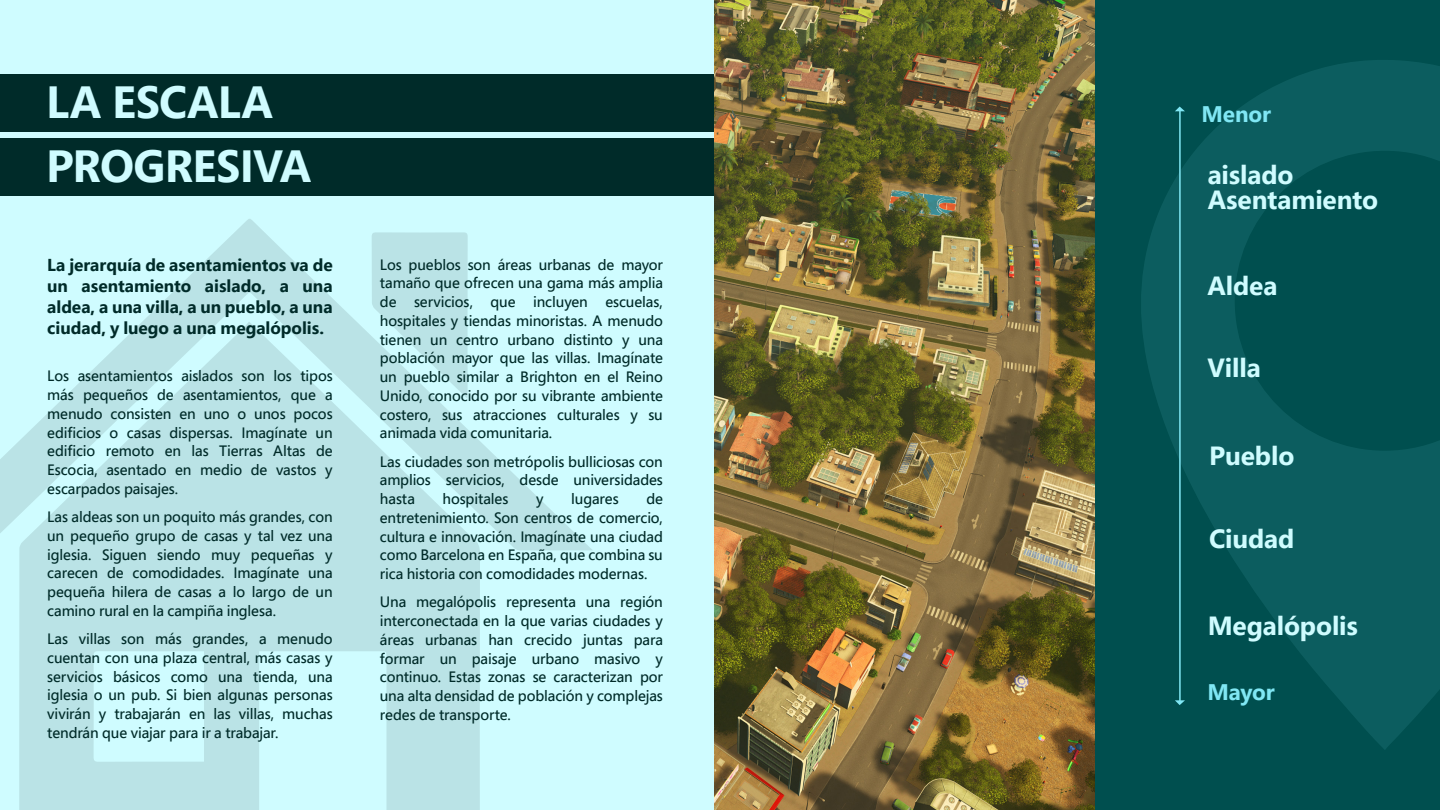
<style>
.page{position:relative;width:1440px;height:810px;background:#fff}
.page>*{position:absolute;margin:0;border:0;box-sizing:border-box;transform-origin:0 0}
.t1{font:700 45px/63.8px "Segoe Pro";letter-spacing:-.015em;color:#cffcff}
.t2{font:700 26.25px/24.8px "Segoe Pro";letter-spacing:-.005em;color:#cffcff}
.t3{font:700 22.5px "Segoe Pro";letter-spacing:-.005em;color:#80e7f4}
.t4{font:700 17.25px/21px "Segoe Pro";letter-spacing:-.005em;color:#002b29;text-align:justify}
.t5{font:500 15px/18.8px "Segoe Pro";letter-spacing:-.01em;color:#002b29;text-align:justify}
</style>
<div class="page">
<div style="left:0;top:0;width:1236px;height:810px;background:#cffcff"></div>
<div style="left:0;top:74px;width:715px;height:58px;background:#002b29"></div>
<div style="left:0;top:138px;width:715px;height:58px;background:#002b29"></div>
<div style="left:1095px;top:0;width:345px;height:810px;background:#004f4f"></div>
<svg style="left:19px;top:550px;width:461px;height:260px;fill:#bae3e6"></svg>
<svg style="left:0;top:219px;width:592px;height:331px;fill:#bae3e6"></svg>
<svg style="left:372px;top:232px;width:96px;height:167px"></svg>
<svg style="left:1141px;top:60px;width:299px;height:689px"></svg>
<hr style="left:1179px;top:109px;width:2px;height:593px;background:#80e7f4">
<svg style="left:1175px;top:700px;width:10px;height:5px"></svg>
<svg style="left:1175px;top:107px;width:10px;height:4px"></svg>
<img style="left:715px;top:0;width:380px;height:810px">
<h1 class="t1" style="left:46px;top:69px;width:267px">LA ESCALA<br>PROGRESIVA</h1>
<p class="t4" style="left:47px;top:254px;width:287px">La jerarquía de asentamientos va de un asentamiento aislado, a una aldea, a una villa, a un pueblo, a una ciudad, y luego a una megalópolis.</p>
<p class="t5" style="left:47px;top:366px;width:287px">Los asentamientos aislados son los tipos más pequeños de asentamientos, que a menudo consisten en uno o unos pocos edificios o casas dispersas. Imagínate un edificio remoto en las Tierras Altas de Escocia, asentado en medio de vastos y escarpados paisajes.</p>
<p class="t5" style="left:47px;top:507px;width:287px">Las aldeas son un poquito más grandes, con un pequeño grupo de casas y tal vez una iglesia. Siguen siendo muy pequeñas y carecen de comodidades. Imagínate una pequeña hilera de casas a lo largo de un camino rural en la campiña inglesa.</p>
<p class="t5" style="left:47px;top:629px;width:287px">Las villas son más grandes, a menudo cuentan con una plaza central, más casas y servicios básicos como una tienda, una iglesia o un pub. Si bien algunas personas vivirán y trabajarán en las villas, muchas tendrán que viajar para ir a trabajar.</p>
<p class="t5" style="left:380px;top:255px;width:285px">Los pueblos son áreas urbanas de mayor tamaño que ofrecen una gama más amplia de servicios, que incluyen escuelas, hospitales y tiendas minoristas. A menudo tienen un centro urbano distinto y una población mayor que las villas. Imagínate un pueblo similar a Brighton en el Reino Unido, conocido por su vibrante ambiente costero, sus atracciones culturales y su animada vida comunitaria.</p>
<p class="t5" style="left:380px;top:452px;width:285px">Las ciudades son metrópolis bulliciosas con amplios servicios, desde universidades hasta</p>
<p class="t5" style="left:380px;top:489px;width:285px;text-indent:266px">de entretenimiento. Son centros de comercio, cultura e innovación. Imagínate una ciudad como Barcelona en España, que combina su rica historia con comodidades modernas.</p>
<p class="t5" style="left:380px;top:592px;width:285px">Una megalópolis representa una región interconectada en la que varias ciudades y áreas urbanas han crecido juntas para formar un paisaje urbano masivo y continuo. Estas zonas se caracterizan por una alta densidad de población y complejas redes de transporte.</p>
<p class="t5" style="left:443px;top:489px;width:67px">hospitales</p>
<p class="t5" style="left:536px;top:489px;width:9px">y</p>
<p class="t5" style="left:571px;top:489px;width:49px">lugares</p>
<h3 class="t3" style="left:1202px;top:98px;width:71px">Menor</h3>
<h2 class="t2" style="left:1208px;top:162px;width:172px">aislado<br>Asentamiento</h2>
<h2 class="t2" style="left:1208px;top:272px;width:71px">Aldea</h2>
<h2 class="t2" style="left:1208px;top:355px;width:55px">Villa</h2>
<h2 class="t2" style="left:1209px;top:442px;width:87px">Pueblo</h2>
<h2 class="t2" style="left:1209px;top:525px;width:87px">Ciudad</h2>
<h2 class="t2" style="left:1208px;top:613px;width:152px">Megalópolis</h2>
<h3 class="t3" style="left:1208px;top:676px;width:69px">Mayor</h3>
</div>
